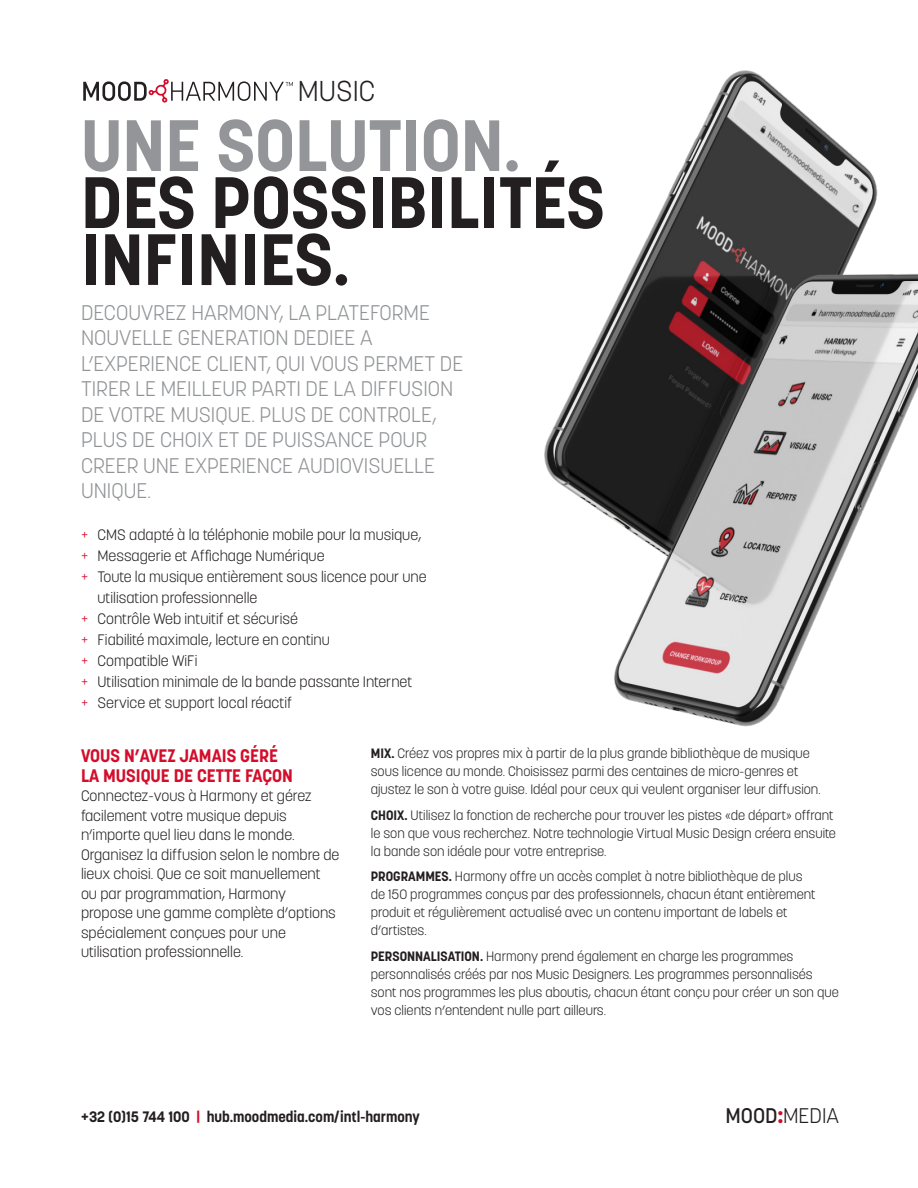
<style>
.page{position:relative;width:918px;height:1188px;background:#fff}
.page>*{position:absolute;margin:0;border:0;box-sizing:border-box;transform-origin:0 0}
.t1{font:700 72px/57px "Korolev";color:#231f20}
.t2{font:300 28.5px "Korolev";color:#231f20}
.t3{font:300 21px/25.5px "Korolev";color:#919396}
.t4{font:300 21px "Korolev";color:#231f20}
.t5{font:700 18px "Korolev";color:#d30d2b}
.t6{font:300 15px/19.5px "Korolev";color:#231f20}
.t7{font:700 15px "Korolev";color:#231f20}
.t8{font:300 13.5px/18px "Korolev";color:#231f20}
.s1{color:#939598}
.s2{color:#d30d2b}
.s3{font-weight:700}
.s4{font-weight:500}
.s5{font-weight:800;color:#d30d2b}
</style>
<div class="page">
<svg style="left:83px;top:79px;width:210px;height:24px"></svg>
<img style="left:544px;top:70px;width:374px;height:657px">
<p class="t2" style="left:298px;top:73px;width:79px">MUSIC</p>
<p class="t1" style="left:81px;top:117px;width:525px"><span class="s1">UNE SOLUTION.<br></span>DES POSSIBILITÉS<br>INFINIES.</p>
<p class="t3" style="left:81px;top:300px;width:384px">DECOUVREZ HARMONY, LA PLATEFORME<br>NOUVELLE GENERATION DEDIEE A<br>L’EXPERIENCE CLIENT, QUI VOUS PERMET DE<br>TIRER LE MEILLEUR PARTI DE LA DIFFUSION<br>DE VOTRE MUSIQUE. PLUS DE CONTROLE,<br>PLUS DE CHOIX ET DE PUISSANCE POUR<br>CREER UNE EXPERIENCE AUDIOVISUELLE<br>UNIQUE.</p>
<p class="t6" style="left:81px;top:525px;width:342px"><span class="s2">+</span> CMS adapté à la téléphonie mobile pour la musique,</p>
<p class="t6" style="left:81px;top:546px;width:245px"><span class="s2">+</span> Messagerie et Affichage Numérique</p>
<p class="t6" style="left:81px;top:567px;width:347px"><span class="s2">+</span> Toute la musique entièrement sous licence pour une</p>
<p class="t6" style="left:98px;top:588px;width:161px">utilisation professionnelle</p>
<p class="t6" style="left:81px;top:609px;width:218px"><span class="s2">+</span> Contrôle Web intuitif et sécurisé</p>
<p class="t6" style="left:81px;top:630px;width:250px"><span class="s2">+</span> Fiabilité maximale, lecture en continu</p>
<p class="t6" style="left:81px;top:651px;width:118px"><span class="s2">+</span> Compatible WiFi</p>
<p class="t6" style="left:81px;top:672px;width:333px"><span class="s2">+</span> Utilisation minimale de la bande passante Internet</p>
<p class="t6" style="left:81px;top:693px;width:213px"><span class="s2">+</span> Service et support local réactif</p>
<p class="t5" style="left:81px;top:745px;width:198px">VOUS N’AVEZ JAMAIS GÉRÉ</p>
<p class="t5" style="left:81px;top:764px;width:213px">LA MUSIQUE DE CETTE FAÇON</p>
<p class="t6" style="left:81px;top:786px;width:260px">Connectez-vous à Harmony et gérez facilement votre musique depuis n’importe quel lieu dans le monde.<br>Organisez la diffusion selon le nombre de lieux choisi. Que ce soit manuellement ou par programmation, Harmony propose une gamme complète d’options spécialement conçues pour une utilisation professionnelle.</p>
<p class="t8" style="left:371px;top:745px;width:451px"><span class="s3">MIX.</span> Créez vos propres mix à partir de la plus grande bibliothèque de musique sous licence au monde. Choisissez parmi des centaines de micro-genres et ajustez le son à votre guise. Idéal pour ceux qui veulent organiser leur diffusion.</p>
<p class="t8" style="left:371px;top:806px;width:467px"><span class="s3">CHOIX.</span> Utilisez la fonction de recherche pour trouver les pistes «de départ» offrant le son que vous recherchez. Notre technologie Virtual Music Design créera ensuite la bande son idéale pour votre entreprise.</p>
<p class="t8" style="left:371px;top:868px;width:446px"><span class="s3">PROGRAMMES.</span> Harmony offre un accès complet à notre bibliothèque de plus de 150 programmes conçus par des professionnels, chacun étant entièrement produit et régulièrement actualisé avec un contenu important de labels et d’artistes.</p>
<p class="t8" style="left:371px;top:947px;width:470px"><span class="s3">PERSONNALISATION.</span> Harmony prend également en charge les programmes personnalisés créés par nos Music Designers. Les programmes personnalisés sont nos programmes les plus aboutis, chacun étant conçu pour créer un son que vos clients n’entendent nulle part ailleurs.</p>
<p class="t7" style="left:81px;top:1107px;width:340px">+32 (0)15 744 100 <span class="s2">|</span> hub.moodmedia.com/intl-harmony</p>
<p class="t4" style="left:725px;top:1102px;width:115px"><span class="s4">MOOD</span><span class="s5">:</span>MEDIA</p>
</div>
